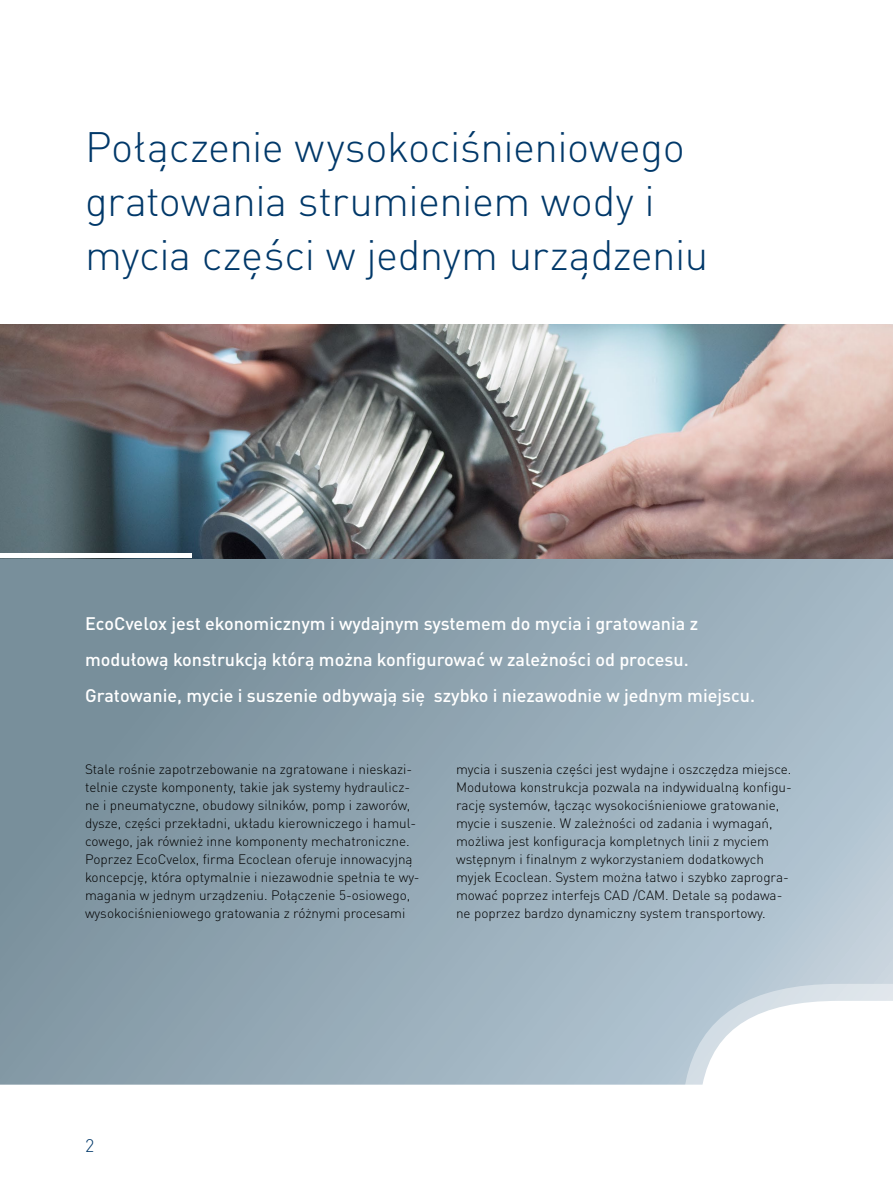
<style>
.page{position:relative;width:893px;height:1191px;background:#fff}
.page>*{position:absolute;margin:0;border:0;box-sizing:border-box;transform-origin:0 0}
.t1{font:300 42px/54px "DIN Pro";letter-spacing:-.015em;color:#003869}
.t2{font:500 18px/36px "DIN Pro";color:#fff}
.t3{font:300 18px "DIN Pro";color:#003869}
.t4{font:300 13.5px/18px "DIN Pro";color:#000}
</style>
<div class="page">
<div style="left:0;top:558px;width:893px;height:527px;background:linear-gradient(to right,#748b97,#b1c3d0)"></div>
<img style="left:0;top:324px;width:893px;height:234px">
<svg style="left:682px;top:983px;width:211px;height:17px"></svg>
<svg style="left:0;top:1000px;width:893px;height:85px"></svg>
<div style="left:0;top:553px;width:191px;height:5px;background:#fff"></div>
<h1 class="t1" style="left:85px;top:116px;width:625px">Połączenie wysokociśnieniowego gratowania strumieniem wody i mycia części w jednym urządzeniu</h1>
<h2 class="t2" style="left:85px;top:604px;width:672px">EcoCvelox jest ekonomicznym i wydajnym systemem do mycia i gratowania z modułową konstrukcją którą można konfigurować w zależności od procesu.<br>Gratowanie, mycie i suszenie odbywają się szybko i niezawodnie w jednym miejscu.</h2>
<p class="t4" style="left:85px;top:759px;width:336px">Stale rośnie zapotrzebowanie na zgratowane i nieskazi&shy;telnie czyste komponenty, takie jak systemy hydraulicz&shy;ne i pneumatyczne, obudowy silników, pomp i zaworów, dysze, części przekładni, układu kierowniczego i hamul&shy;cowego, jak również inne komponenty mechatroniczne.<br>Poprzez EcoCvelox, firma Ecoclean oferuje innowacyjną koncepcję, która optymalnie i niezawodnie spełnia te wy&shy;magania w jednym urządzeniu. Połączenie 5-osiowego, wysokociśnieniowego gratowania z różnymi procesami</p>
<p class="t4" style="left:456px;top:759px;width:337px">mycia i suszenia części jest wydajne i oszczędza miejsce.<br>Modułowa konstrukcja pozwala na indywidualną konfigu&shy;rację systemów, łącząc wysokociśnieniowe gratowanie, mycie i suszenie. W zależności od zadania i wymagań, możliwa jest konfiguracja kompletnych linii z myciem wstępnym i finalnym z wykorzystaniem dodatkowych myjek Ecoclean. System można łatwo i szybko zaprogra&shy;mować poprzez interfejs CAD /CAM. Detale są podawa&shy;ne poprzez bardzo dynamiczny system transportowy.</p>
<h2 class="t3" style="left:85px;top:1132px;width:11px">2</h2>
</div>
